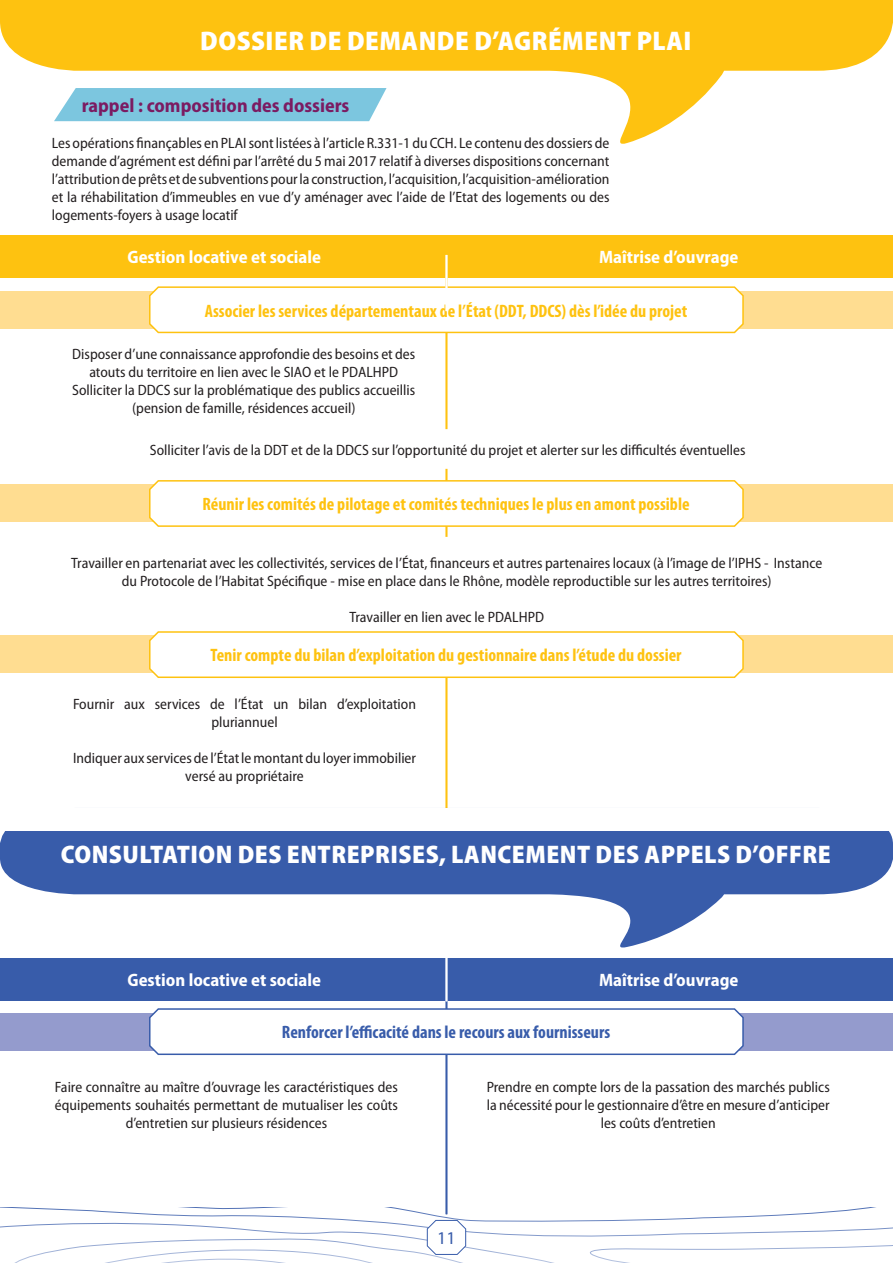
<style>
.page{position:relative;width:893px;height:1263px;background:#fff}
.page>*{position:absolute;margin:0;border:0;box-sizing:border-box;transform-origin:0 0}
.t1{font:900 semi-condensed 27px "Myriad Pro";letter-spacing:.02em;color:#fff}
.t2{font:900 semi-condensed 25.5px "Myriad Pro";letter-spacing:.02em;color:#fff}
.t3{font:700 semi-condensed 19.5px "Myriad Pro";color:#7b1b62}
.t4{font:700 condensed 18px "Myriad Pro";color:#fec210}
.t5{font:700 semi-condensed 18px "Myriad Pro";color:#fff}
.t6{font:700 condensed 18px "Myriad Pro";color:#385caa}
.t7{font:18px "Myriad Pro";color:#385caa}
.t8{font:semi-condensed 15px/18px "Myriad Pro";color:#231f20;text-align:center}
</style>
<div class="page">
<hr style="left:447px;top:255px;width:1px;height:608px;background:#fec210">
<hr style="left:446px;top:255px;width:1px;height:608px;background:#fec210">
<hr style="left:447px;top:972px;width:1px;height:242px;background:#385caa">
<hr style="left:446px;top:972px;width:1px;height:242px;background:#385caa">
<svg style="left:0;top:0;width:893px;height:144px;fill:#fec210"></svg>
<svg style="left:0;top:830px;width:893px;height:118px;fill:#385caa"></svg>
<div style="left:63px;top:537px;width:769px;height:105px;background:#fff;border-radius:9px"></div>
<div style="left:54px;top:429px;width:788px;height:40px;background:#fff;border-radius:9px"></div>
<div style="left:0;top:484px;width:893px;height:38px;background:#ffdd91"></div>
<svg style="left:149px;top:479px;width:595px;height:49px;background:#fefaee"></svg>
<div style="left:0;top:636px;width:893px;height:37px;background:#ffdd91"></div>
<svg style="left:148px;top:631px;width:596px;height:48px"></svg>
<div style="left:0;top:291px;width:893px;height:37px;background:#ffdd91"></div>
<svg style="left:148px;top:285px;width:596px;height:49px;background:#fefaee"></svg>
<div style="left:0;top:235px;width:449px;height:42px;background:#fec210"></div>
<div style="left:0;top:958px;width:449px;height:42px;background:#385caa"></div>
<div style="left:444px;top:235px;width:449px;height:42px;background:#fec210"></div>
<div style="left:444px;top:958px;width:449px;height:42px;background:#385caa"></div>
<hr style="left:447px;top:255px;width:1px;height:56px;background:#fff">
<hr style="left:446px;top:255px;width:1px;height:56px;background:#fff">
<hr style="left:447px;top:945px;width:1px;height:56px;background:#fff">
<hr style="left:446px;top:945px;width:1px;height:56px;background:#fff">
<div style="left:0;top:808px;width:893px;height:22px;background:#fff"></div>
<div style="left:0;top:1013px;width:893px;height:37px;background:#949bcd"></div>
<svg style="left:148px;top:1007px;width:596px;height:49px"></svg>
<svg style="left:0;top:1207px;width:893px;height:56px"></svg>
<div style="left:54px;top:88px;width:333px;height:33px;background:#7cc6df"></div>
<svg style="left:427px;top:1219px;width:39px;height:36px"></svg>
<h1 class="t1" style="left:200px;top:23px;width:493px">DOSSIER DE DEMANDE D’AGRÉMENT PLAI</h1>
<h3 class="t3" style="left:82px;top:93px;width:269px">rappel : composition des dossiers</h3>
<p class="t8" style="left:52px;top:133px;width:559px;text-align:justify">Les opérations finançables en PLAI sont listées à l’article R.331-1 du CCH. Le contenu des dossiers de demande d’agrément est défini par l’arrêté du 5 mai 2017 relatif à diverses dispositions concernant l’attribution de prêts et de subventions pour la construction, l’acquisition, l’acquisition-amélioration et la réhabilitation d’immeubles en vue d’y aménager avec l’aide de l’Etat des logements ou des logements-foyers à usage locatif</p>
<p class="t5" style="left:127px;top:245px;width:195px">Gestion locative et sociale</p>
<p class="t5" style="left:599px;top:245px;width:141px">Maîtrise d’ouvrage</p>
<p class="t4" style="left:205px;top:299px;width:484px">Associer les services départementaux de l’État (DDT, DDCS) dès l’idée du projet</p>
<p class="t8" style="left:72px;top:345px;width:345px">Disposer d’une connaissance approfondie des besoins et des atouts du territoire en lien avec le SIAO et le PDALHPD Solliciter la DDCS sur la problématique des publics accueillis (pension de famille, résidences accueil)</p>
<p class="t8" style="left:150px;top:440px;width:597px">Solliciter l’avis de la DDT et de la DDCS sur l’opportunité du projet et alerter sur les difficultés éventuelles</p>
<p class="t4" style="left:202px;top:493px;width:489px">Réunir les comités de pilotage et comités techniques le plus en amont possible</p>
<p class="t8" style="left:71px;top:554px;width:752px">Travailler en partenariat avec les collectivités, services de l’État, financeurs et autres partenaires locaux (à l’image de l’IPHS - Instance du Protocole de l’Habitat Spécifique - mise en place dans le Rhône, modèle reproductible sur les autres territoires)</p>
<p class="t8" style="left:349px;top:608px;width:196px">Travailler en lien avec le PDALHPD</p>
<p class="t4" style="left:211px;top:644px;width:472px">Tenir compte du bilan d’exploitation du gestionnaire dans l’étude du dossier</p>
<p class="t8" style="left:73px;top:695px;width:344px">Fournir aux services de l’État un bilan d’exploitation pluriannuel</p>
<p class="t8" style="left:73px;top:749px;width:345px">Indiquer aux services de l’État le montant du loyer immobilier versé au propriétaire</p>
<h2 class="t2" style="left:61px;top:838px;width:772px">CONSULTATION DES ENTREPRISES, LANCEMENT DES APPELS D’OFFRE</h2>
<p class="t5" style="left:127px;top:968px;width:195px">Gestion locative et sociale</p>
<p class="t5" style="left:599px;top:968px;width:141px">Maîtrise d’ouvrage</p>
<p class="t6" style="left:282px;top:1021px;width:330px">Renforcer l’efficacité dans le recours aux fournisseurs</p>
<p class="t8" style="left:55px;top:1078px;width:345px">Faire connaître au maître d’ouvrage les caractéristiques des équipements souhaités permettant de mutualiser les coûts d’entretien sur plusieurs résidences</p>
<p class="t8" style="left:487px;top:1078px;width:345px">Prendre en compte lors de la passation des marchés publics la nécessité pour le gestionnaire d’être en mesure d’anticiper les coûts d’entretien</p>
<p class="t7" style="left:437px;top:1227px;width:20px">11</p>
</div>
